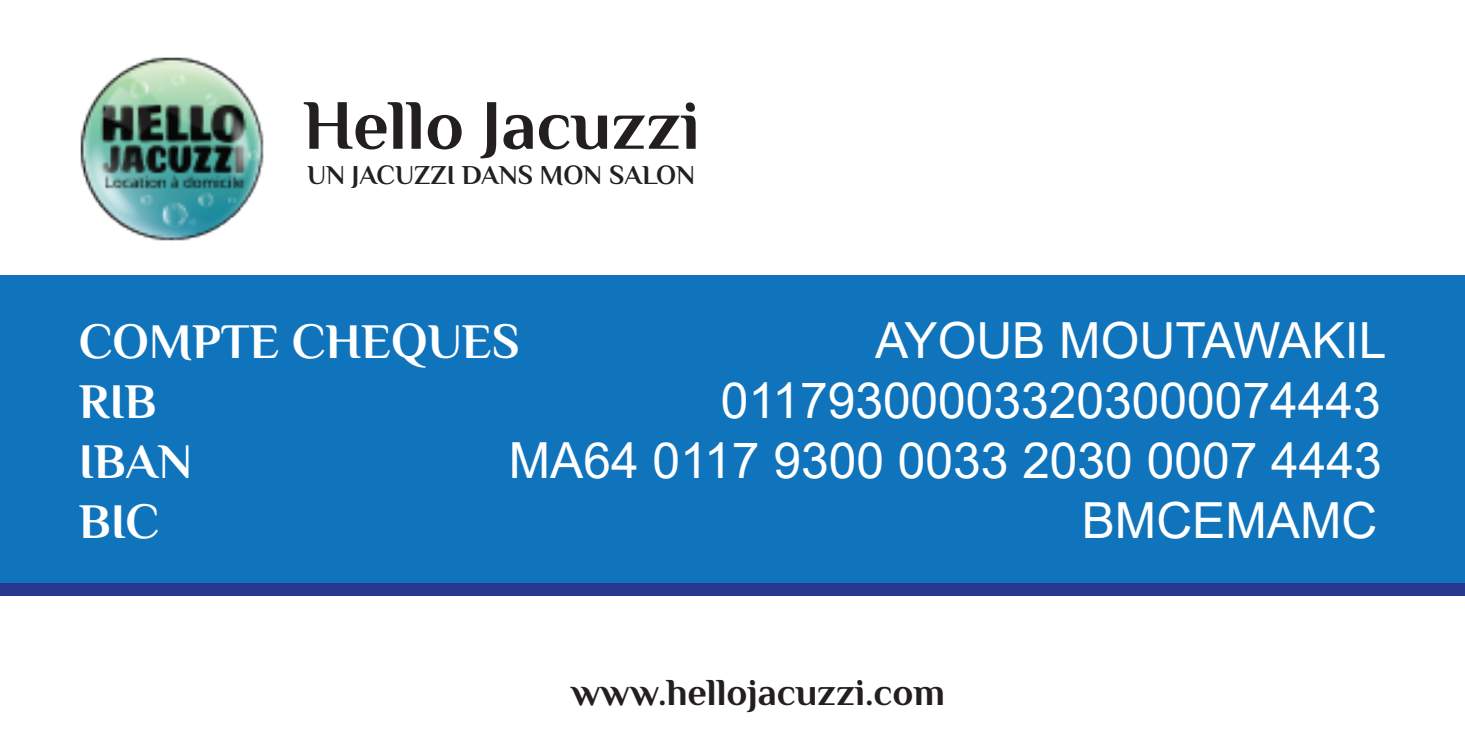
<style>
.page{position:relative;width:1465px;height:745px;background:#fff}
.page>*{position:absolute;margin:0;border:0;box-sizing:border-box;transform-origin:0 0}
.t1{font:700 70.5px "El Messiri";color:#231f20}
.t2{font:49.75px "Arial";color:#fff}
.t3{font:700 49.75px "El Messiri";color:#fff}
.t4{font:700 38.25px "El Messiri";color:#231f20}
.t5{font:700 27.25px "El Messiri";color:#231f20}
</style>
<div class="page">
<div style="left:0;top:288px;width:1464px;height:307px;background:#283890"></div>
<div style="left:0;top:275px;width:1464px;height:307px;background:#1074bc"></div>
<img style="left:80px;top:57px;width:184px;height:184px">
<h1 class="t1" style="left:303px;top:83px;width:398px">Hello Jacuzzi</h1>
<p class="t5" style="left:307px;top:158px;width:389px">UN JACUZZI DANS MON SALON</p>
<p class="t3" style="left:79px;top:312px;width:442px">COMPTE CHEQUES</p>
<p class="t2" style="left:875px;top:306px;width:513px">AYOUB MOUTAWAKIL</p>
<p class="t3" style="left:79px;top:371px;width:79px">RIB</p>
<p class="t2" style="left:720px;top:366px;width:661px">011793000033203000074443</p>
<p class="t3" style="left:79px;top:431px;width:115px">IBAN</p>
<p class="t2" style="left:509px;top:426px;width:874px">MA64 0117 9300 0033 2030 0007 4443</p>
<p class="t3" style="left:79px;top:491px;width:82px">BIC</p>
<p class="t2" style="left:1081px;top:485px;width:297px">BMCEMAMC</p>
<p class="t4" style="left:571px;top:669px;width:376px">www.hellojacuzzi.com</p>
</div>
